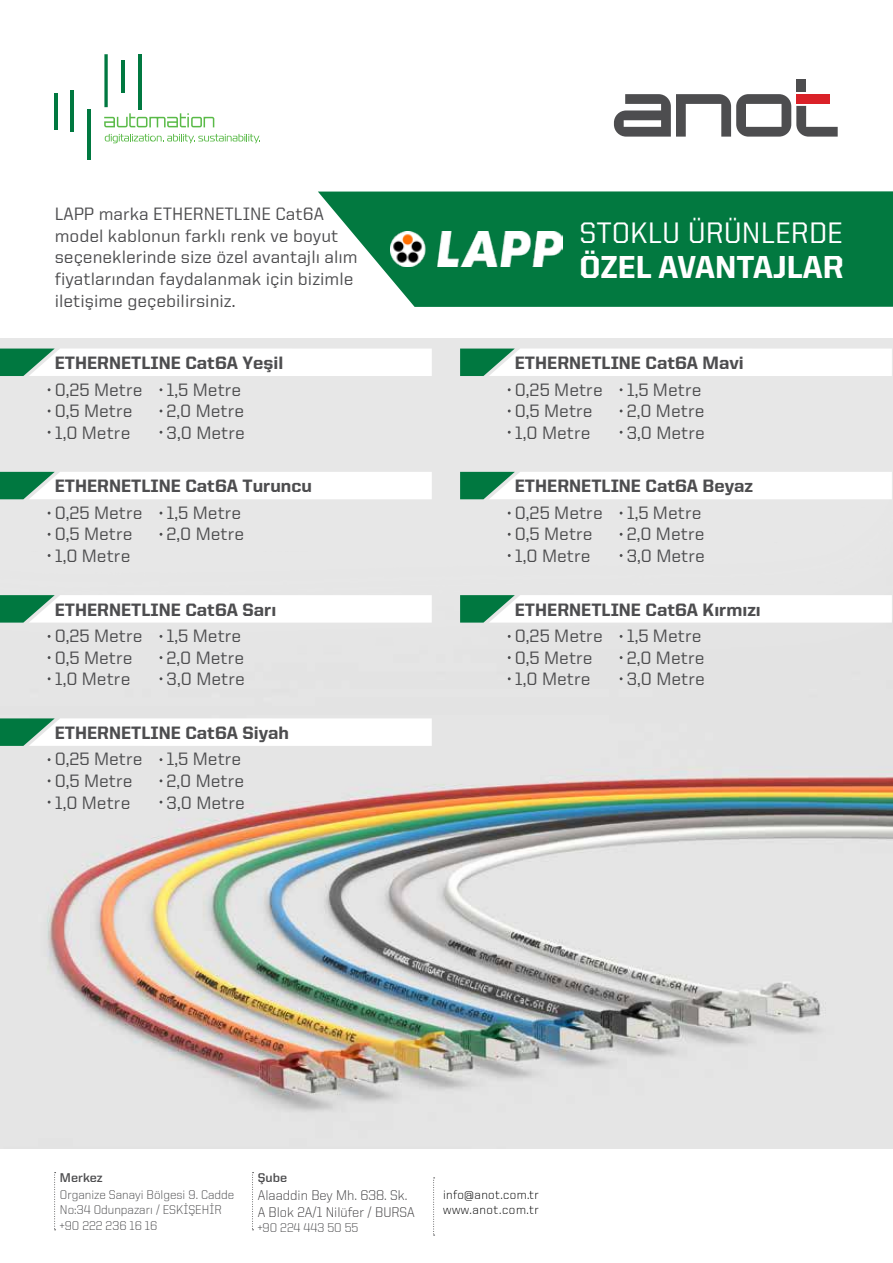
<style>
.page{position:relative;width:893px;height:1263px;background:#fff}
.page>*{position:absolute;margin:0;border:0;box-sizing:border-box;transform-origin:0 0}
.t1{font:800 31.95px "United Sans Reg";color:#fff}
.t2{font:500 29.7px "United Sans Reg";color:#fff}
.t3{font:500 18px/21.6px "United Sans Reg";color:#4d4d4f}
.t4{font:800 18px "United Sans Reg";color:#4d4d4f}
.t5{font:300 14.1px/17px "United Sans Reg";color:#414042}
.t6{font:300 12.75px/15.3px "United Sans Reg";color:#4d4d4f}
.t7{font:300 12.75px/15.3px "United Sans Reg";letter-spacing:.03em;color:#000}
.t8{font:700 12.75px "United Sans Reg";color:#4d4d4f}
</style>
<div class="page">
<svg style="left:318px;top:191px;width:575px;height:116px;fill:#027940"></svg>
<svg style="left:54px;top:1172px;width:2px;height:58px"></svg>
<svg style="left:252px;top:1172px;width:2px;height:58px"></svg>
<svg style="left:433px;top:1177px;width:2px;height:59px"></svg>
<div style="left:796px;top:80px;width:10px;height:12px;background:#4d4d4f"></div>
<svg style="left:614px;top:94px;width:224px;height:43px"></svg>
<img style="left:391px;top:232px;width:171px;height:35px">
<hr style="left:138px;top:54px;width:3px;height:55px;background:#007840">
<hr style="left:121px;top:61px;width:4px;height:32px;background:#007840">
<svg style="left:104px;top:54px;width:4px;height:53px"></svg>
<hr style="left:88px;top:109px;width:3px;height:50px;background:#007840">
<hr style="left:71px;top:90px;width:3px;height:41px;background:#007840">
<hr style="left:54px;top:93px;width:3px;height:37px;background:#007840">
<svg style="left:104px;top:113px;width:110px;height:14px"></svg>
<svg style="left:105px;top:134px;width:155px;height:9px"></svg>
<div style="left:0;top:338px;width:893px;height:810px;background:#e7e7e7"></div>
<img style="left:0;top:499px;width:893px;height:613px">
<svg style="left:0;top:348px;width:432px;height:28px"></svg>
<svg style="left:460px;top:348px;width:432px;height:28px"></svg>
<svg style="left:0;top:472px;width:432px;height:27px"></svg>
<svg style="left:460px;top:472px;width:432px;height:27px"></svg>
<svg style="left:0;top:595px;width:432px;height:28px"></svg>
<svg style="left:0;top:718px;width:432px;height:28px"></svg>
<svg style="left:460px;top:595px;width:432px;height:28px"></svg>
<p class="t3" style="left:55px;top:203px;width:304px">LAPP marka ETHERNETLINE Cat6A model kablonun farklı renk ve boyut seçeneklerinde size özel avantajlı alım fiyatlarından faydalanmak için bizimle iletişime geçebilirsiniz.</p>
<h2 class="t2" style="left:580px;top:217px;width:265px">STOKLU ÜRÜNLERDE</h2>
<h1 class="t1" style="left:579px;top:250px;width:266px">ÖZEL AVANTAJLAR</h1>
<p class="t4" style="left:55px;top:353px;width:230px">ETHERNETLINE Cat6A Yeşil</p>
<p class="t3" style="left:55px;top:378px;width:89px">0,25 Metre<br>0,5 Metre<br>1,0 Metre</p>
<p class="t3" style="left:167px;top:378px;width:80px">1,5 Metre<br>2,0 Metre<br>3,0 Metre</p>
<p class="t4" style="left:55px;top:476px;width:259px">ETHERNETLINE Cat6A Turuncu</p>
<p class="t3" style="left:55px;top:501px;width:89px">0,25 Metre<br>0,5 Metre<br>1,0 Metre</p>
<p class="t3" style="left:167px;top:501px;width:79px">1,5 Metre<br>2,0 Metre</p>
<p class="t4" style="left:55px;top:600px;width:223px">ETHERNETLINE Cat6A Sarı</p>
<p class="t3" style="left:55px;top:625px;width:89px">0,25 Metre<br>0,5 Metre<br>1,0 Metre</p>
<p class="t3" style="left:167px;top:625px;width:80px">1,5 Metre<br>2,0 Metre<br>3,0 Metre</p>
<p class="t4" style="left:55px;top:723px;width:236px">ETHERNETLINE Cat6A Siyah</p>
<p class="t3" style="left:55px;top:748px;width:89px">0,25 Metre<br>0,5 Metre<br>1,0 Metre</p>
<p class="t3" style="left:167px;top:748px;width:80px">1,5 Metre<br>2,0 Metre<br>3,0 Metre</p>
<p class="t4" style="left:515px;top:353px;width:231px">ETHERNETLINE Cat6A Mavi</p>
<p class="t3" style="left:515px;top:378px;width:89px">0,25 Metre<br>0,5 Metre<br>1,0 Metre</p>
<p class="t3" style="left:627px;top:378px;width:80px">1,5 Metre<br>2,0 Metre<br>3,0 Metre</p>
<p class="t4" style="left:515px;top:476px;width:240px">ETHERNETLINE Cat6A Beyaz</p>
<p class="t3" style="left:515px;top:501px;width:89px">0,25 Metre<br>0,5 Metre<br>1,0 Metre</p>
<p class="t3" style="left:627px;top:501px;width:80px">1,5 Metre<br>2,0 Metre<br>3,0 Metre</p>
<p class="t4" style="left:515px;top:600px;width:248px">ETHERNETLINE Cat6A Kırmızı</p>
<p class="t3" style="left:515px;top:625px;width:89px">0,25 Metre<br>0,5 Metre<br>1,0 Metre</p>
<p class="t3" style="left:627px;top:625px;width:80px">1,5 Metre<br>2,0 Metre<br>3,0 Metre</p>
<p class="t8" style="left:60px;top:1171px;width:44px">Merkez</p>
<p class="t8" style="left:258px;top:1171px;width:31px">Şube</p>
<p class="t5" style="left:258px;top:1187px;width:158px">Alaaddin Bey Mh. 638. Sk.<br>A Blok 2A/1 Nilüfer / BURSA</p>
<p class="t6" style="left:258px;top:1220px;width:102px">+90 224 443 50 55</p>
<p class="t6" style="left:60px;top:1187px;width:176px">Organize Sanayi Bölgesi 9. Cadde<br>No:34 Odunpazarı / ESKİŞEHİR +90 222 236 16 16</p>
<p class="t7" style="left:443px;top:1187px;width:98px">info@anot.com.tr www.anot.com.tr</p>
</div>
